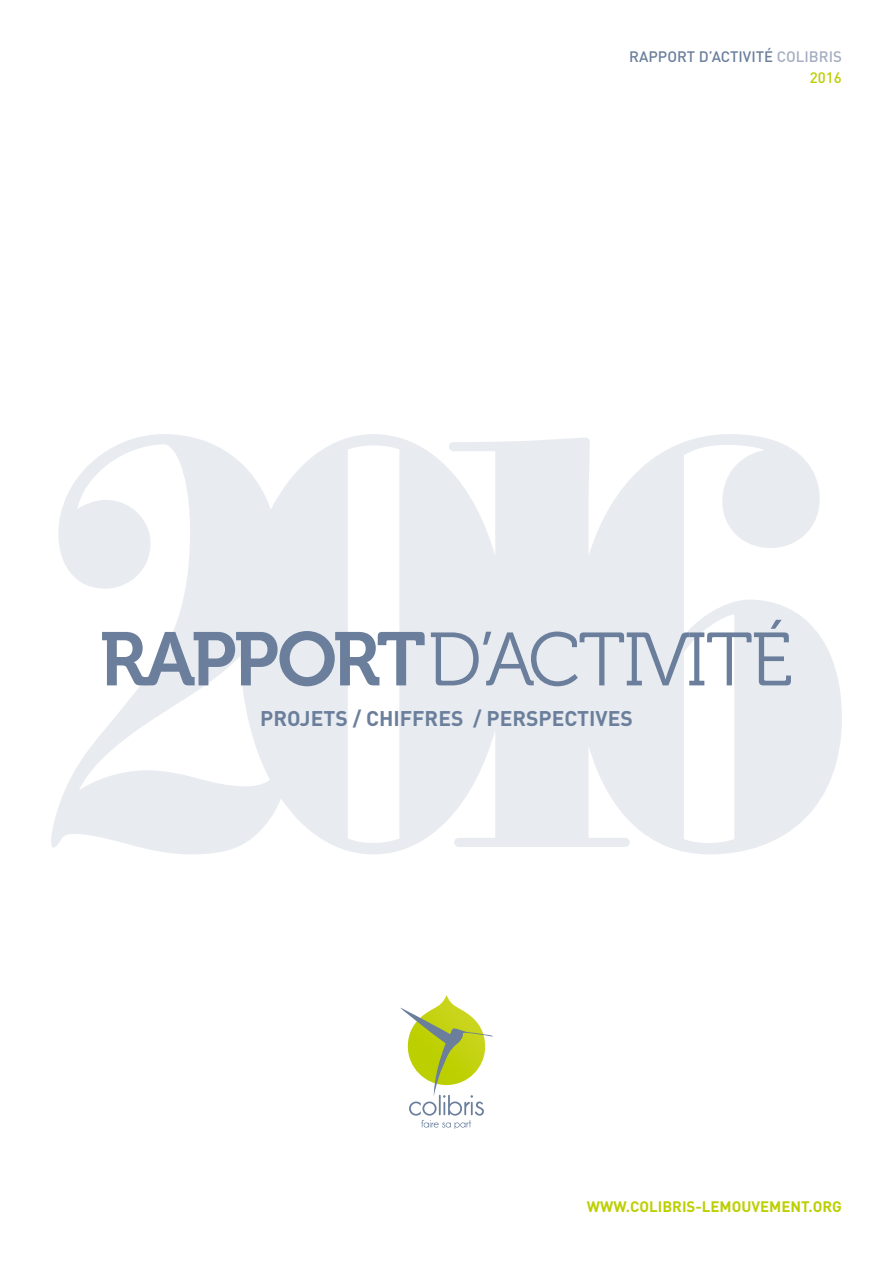
<style>
.page{position:relative;width:893px;height:1263px;background:#fff}
.page>*{position:absolute;margin:0;border:0;box-sizing:border-box;transform-origin:0 0}
.t1{font:700 21px "DIN";color:#6b7f9c}
.t2{font:500 15px/21px "DIN";color:#6b7f9c;text-align:right}
.t3{font:700 15px "DIN";color:#bccf00}
.s1{color:#a5adc1}
.s2{color:#bccf00}
</style>
<div class="page">
<svg style="left:51px;top:434px;width:791px;height:420px;fill:#e8ebf0"></svg>
<svg style="left:102px;top:631px;width:323px;height:55px"></svg>
<svg style="left:431px;top:620px;width:360px;height:66px;background:#ced4de"></svg>
<svg style="left:400px;top:995px;width:93px;height:134px"></svg>
<p class="t2" style="left:629px;top:45px;width:214px">RAPPORT D’ACTIVITÉ <span class="s1">COLIBRIS<br></span><span class="s2">2016</span></p>
<h1 class="t1" style="left:260px;top:704px;width:374px">PROJETS / CHIFFRES / PERSPECTIVES</h1>
<p class="t3" style="left:587px;top:1197px;width:257px">WWW.COLIBRIS-LEMOUVEMENT.ORG</p>
</div>
